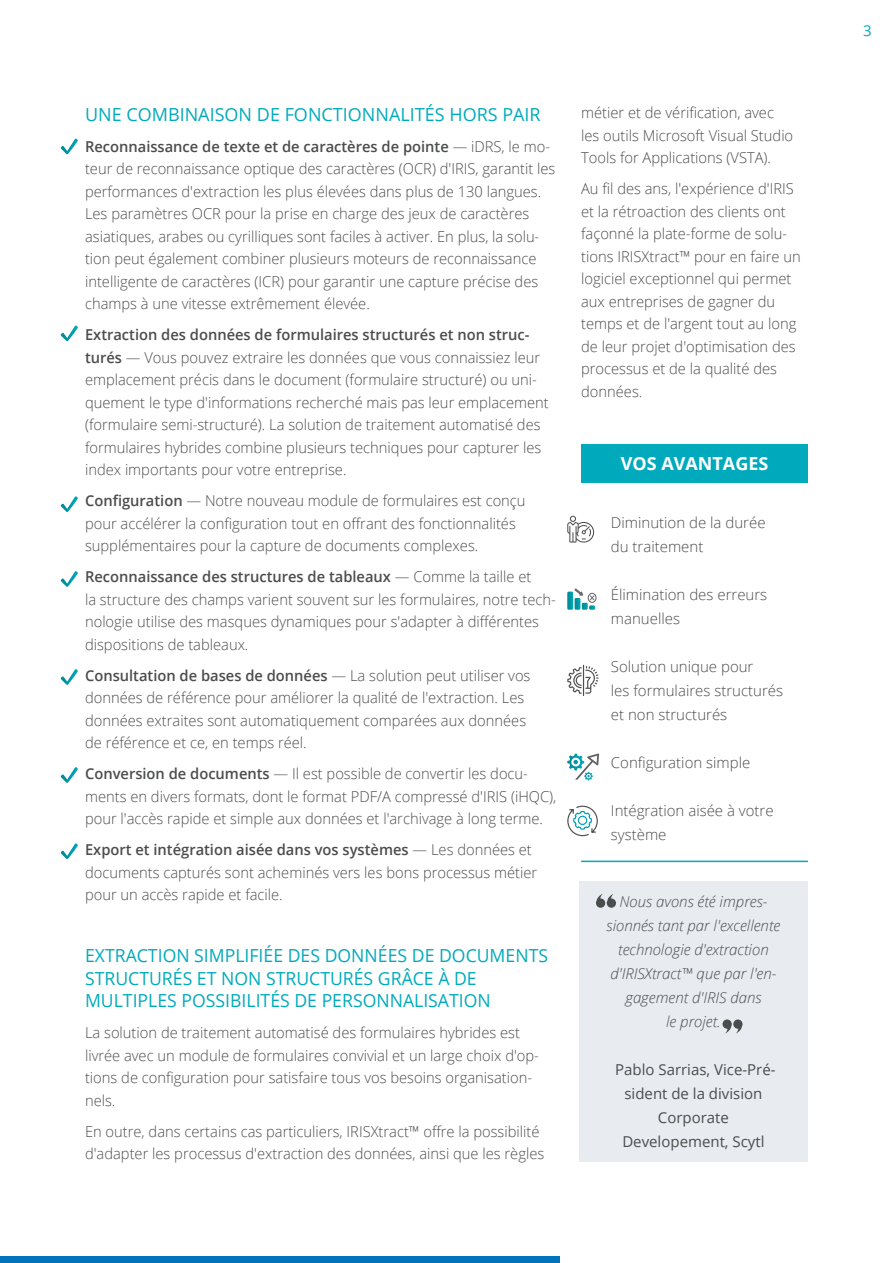
<style>
.page{position:relative;width:893px;height:1263px;background:#fff}
.page>*{position:absolute;margin:0;border:0;box-sizing:border-box;transform-origin:0 0}
.t1{font:18px/22.5px "Open Sans";color:#00aabc}
.t2{font:700 18px "Open Sans";color:#fff}
.t3{font:300 15px/22.5px "Open Sans";color:#4b4c4d}
.t4{font:italic 300 15px/24px "Open Sans";color:#4b4c4d;text-align:center}
.t5{font:15px/24px "Open Sans";color:#4b4c4d;text-align:center}
.t6{font:15px "Open Sans";color:#00aabc}
.s1{font-weight:600}
</style>
<div class="page">
<div style="left:581px;top:444px;width:227px;height:38px;background:#00aabc"></div>
<hr style="left:581px;top:861px;width:227px;height:1px;background:#00aabc">
<div style="left:579px;top:881px;width:229px;height:281px;background:#e8ebf0"></div>
<svg style="left:722px;top:1019px;width:21px;height:14px"></svg>
<svg style="left:596px;top:894px;width:20px;height:14px"></svg>
<svg style="left:61px;top:139px;width:17px;height:15px"></svg>
<svg style="left:61px;top:326px;width:17px;height:15px"></svg>
<svg style="left:61px;top:496px;width:17px;height:16px"></svg>
<svg style="left:61px;top:571px;width:17px;height:16px"></svg>
<svg style="left:61px;top:669px;width:17px;height:16px"></svg>
<svg style="left:61px;top:767px;width:17px;height:16px"></svg>
<svg style="left:61px;top:843px;width:17px;height:16px"></svg>
<svg style="left:567px;top:753px;width:32px;height:27px"></svg>
<svg style="left:567px;top:588px;width:28px;height:22px"></svg>
<div style="left:588px;top:593px;width:8px;height:10px;border:1px solid #616164;border-radius:50%"></div>
<svg style="left:567px;top:665px;width:32px;height:31px"></svg>
<svg style="left:567px;top:515px;width:27px;height:28px"></svg>
<svg style="left:567px;top:805px;width:31px;height:32px"></svg>
<div style="left:0;top:1256px;width:560px;height:7px;background:#0072bc"></div>
<p class="t1" style="left:85px;top:102px;width:457px">UNE COMBINAISON DE FONCTIONNALITÉS HORS PAIR</p>
<p class="t3" style="left:85px;top:135px;width:472px"><span class="s1">Reconnaissance de texte et de caractères de pointe</span> — iDRS, le mo&shy;teur de reconnaissance optique des caractères (OCR) d'IRIS, garantit les performances d'extraction les plus élevées dans plus de 130 langues.<br>Les paramètres OCR pour la prise en charge des jeux de caractères asiatiques, arabes ou cyrilliques sont faciles à activer. En plus, la solu&shy;tion peut également combiner plusieurs moteurs de reconnaissance intelligente de caractères (ICR) pour garantir une capture précise des champs à une vitesse extrêmement élevée.</p>
<p class="t3" style="left:85px;top:323px;width:465px"><span class="s1">Extraction des données de formulaires structurés et non struc&shy;turés</span> — Vous pouvez extraire les données que vous connaissiez leur emplacement précis dans le document (formulaire structuré) ou uni&shy;quement le type d'informations recherché mais pas leur emplacement (formulaire semi-structuré). La solution de traitement automatisé des formulaires hybrides combine plusieurs techniques pour capturer les index importants pour votre entreprise.</p>
<p class="t3" style="left:85px;top:489px;width:442px"><span class="s1">Configuration</span> — Notre nouveau module de formulaires est conçu pour accélérer la configuration tout en offrant des fonctionnalités supplémentaires pour la capture de documents complexes.</p>
<p class="t3" style="left:85px;top:565px;width:472px"><span class="s1">Reconnaissance des structures de tableaux</span> — Comme la taille et<br>la structure des champs varient souvent sur les formulaires, notre tech&shy;nologie utilise des masques dynamiques pour s'adapter à différentes dispositions de tableaux.</p>
<p class="t3" style="left:85px;top:664px;width:447px"><span class="s1">Consultation de bases de données</span> — La solution peut utiliser vos données de référence pour améliorer la qualité de l'extraction. Les données extraites sont automatiquement comparées aux données de référence et ce, en temps réel.</p>
<p class="t3" style="left:85px;top:762px;width:473px"><span class="s1">Conversion de documents</span> — Il est possible de convertir les docu&shy;ments en divers formats, dont le format PDF/A compressé d'IRIS (iHQC), pour l'accès rapide et simple aux données et l'archivage à long terme.</p>
<p class="t3" style="left:85px;top:838px;width:454px"><span class="s1">Export et intégration aisée dans vos systèmes</span> — Les données et documents capturés sont acheminés vers les bons processus métier pour un accès rapide et facile.</p>
<p class="t1" style="left:85px;top:944px;width:465px">EXTRACTION SIMPLIFIÉE DES DONNÉES DE DOCUMENTS<br>STRUCTURÉS ET NON STRUCTURÉS GRÂCE À DE<br>MULTIPLES POSSIBILITÉS DE PERSONNALISATION</p>
<p class="t3" style="left:85px;top:1021px;width:455px">La solution de traitement automatisé des formulaires hybrides est livrée avec un module de formulaires convivial et un large choix d'op&shy;tions de configuration pour satisfaire tous vos besoins organisation&shy;nels.</p>
<p class="t3" style="left:85px;top:1120px;width:461px">En outre, dans certains cas particuliers, IRISXtract™ offre la possibilité d'adapter les processus d'extraction des données, ainsi que les règles</p>
<p class="t3" style="left:581px;top:101px;width:214px">métier et de vérification, avec les outils Microsoft Visual Studio<br>Tools for Applications (VSTA).</p>
<p class="t3" style="left:581px;top:177px;width:221px">Au fil des ans, l'expérience d'IRIS et la rétroaction des clients ont façonné la plate-forme de solu&shy;tions IRISXtract™ pour en faire un logiciel exceptionnel qui permet aux entreprises de gagner du temps et de l'argent tout au long de leur projet d'optimisation des processus et de la qualité des données.</p>
<p class="t2" style="left:621px;top:451px;width:149px">VOS AVANTAGES</p>
<p class="t3" style="left:611px;top:510px;width:156px;line-height:24px">Diminution de la durée du traitement</p>
<p class="t3" style="left:611px;top:582px;width:158px;line-height:24px">Élimination des erreurs manuelles</p>
<p class="t3" style="left:611px;top:654px;width:174px;line-height:24px">Solution unique pour<br>les formulaires structurés et non structurés</p>
<p class="t3" style="left:611px;top:751px;width:141px">Configuration simple</p>
<p class="t3" style="left:611px;top:798px;width:164px;line-height:24px">Intégration aisée à votre système</p>
<p class="t4" style="left:607px;top:889px;width:175px">Nous avons été impres&shy;sionnés tant par l'excellente technologie d'extraction d'IRISXtract™ que par l'en&shy;gagement d'IRIS dans<br>le projet.</p>
<p class="t5" style="left:615px;top:1057px;width:162px">Pablo Sarrias, Vice-Pré&shy;sident de la division<br>Corporate<br>Developement, Scytl</p>
<p class="t6" style="left:863px;top:20px;width:10px">3</p>
</div>
